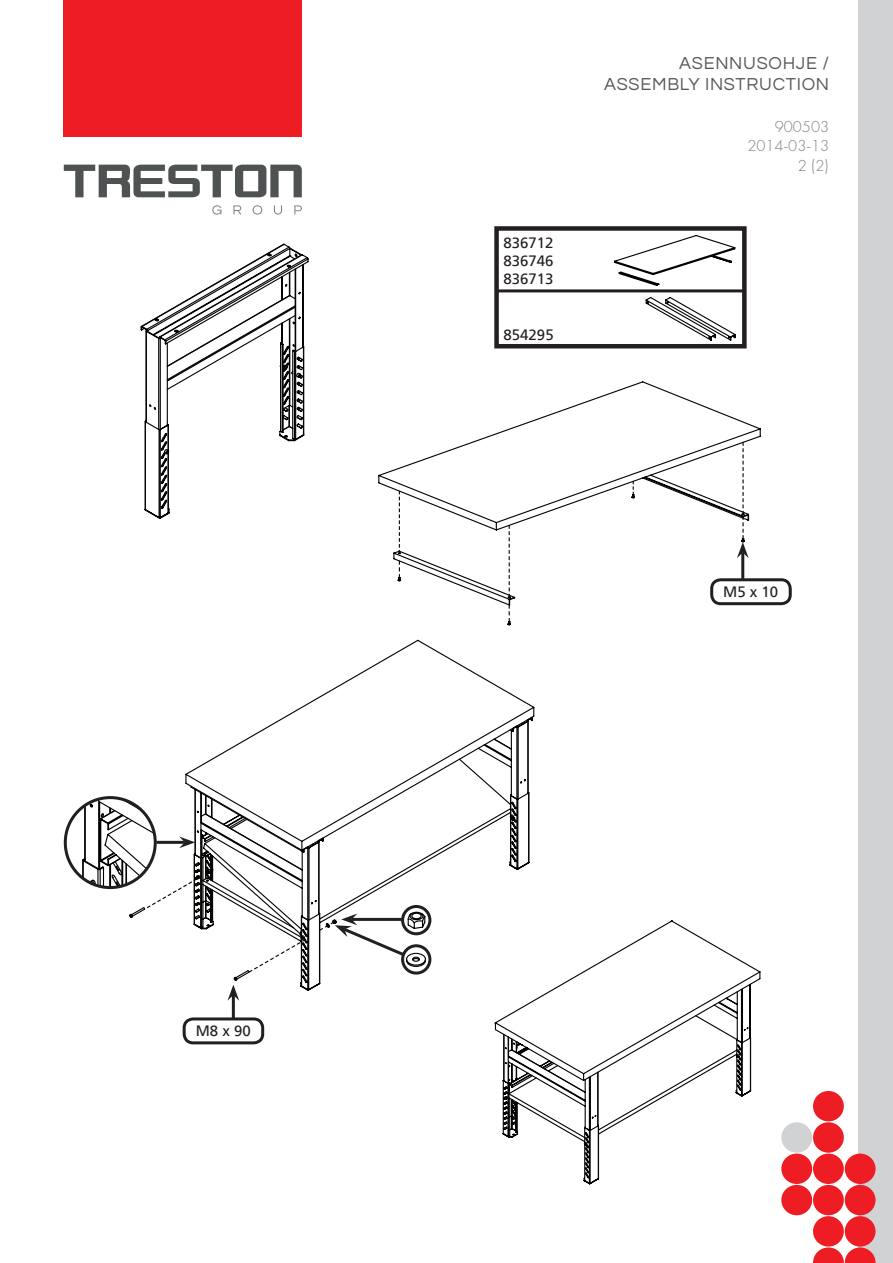
<style>
.page{position:relative;width:893px;height:1263px;background:#fff}
.page>*{position:absolute;margin:0;border:0;box-sizing:border-box;transform-origin:0 0}
.t1{font:18px/21.6px "Questrial";letter-spacing:.04em;color:#57585a;text-align:right}
.t2{font:300 16.5px/19.8px "Futura";color:#808285;text-align:right}
.t3{font:15px/18px "Frutiger LT";color:#231f20;text-align:justify}
</style>
<div class="page">
<div style="left:64px;top:0;width:238px;height:136px;background:#ee1d23"></div>
<svg style="left:64px;top:165px;width:238px;height:32px"></svg>
<svg style="left:212px;top:205px;width:9px;height:10px"></svg>
<svg style="left:233px;top:205px;width:8px;height:9px"></svg>
<svg style="left:253px;top:205px;width:9px;height:10px"></svg>
<svg style="left:274px;top:205px;width:8px;height:10px"></svg>
<svg style="left:294px;top:205px;width:8px;height:9px"></svg>
<div style="left:858px;top:0;width:35px;height:1263px;background:#d1d2d4"></div>
<svg style="left:813px;top:1247px;width:62px;height:16px"></svg>
<div style="left:813px;top:1216px;width:31px;height:30px;background:#ee1d23;border-radius:50%"></div>
<div style="left:845px;top:1216px;width:30px;height:30px;background:#ee1d23;border-radius:50%"></div>
<div style="left:813px;top:1185px;width:31px;height:30px;background:#ee1d23;border-radius:50%"></div>
<div style="left:845px;top:1185px;width:30px;height:30px;background:#ee1d23;border-radius:50%"></div>
<div style="left:813px;top:1153px;width:31px;height:31px;background:#ee1d23;border-radius:50%"></div>
<div style="left:845px;top:1153px;width:30px;height:31px;background:#ee1d23;border-radius:50%"></div>
<div style="left:813px;top:1122px;width:31px;height:31px;background:#ee1d23;border-radius:50%"></div>
<div style="left:813px;top:1091px;width:31px;height:30px;background:#ee1d23;border-radius:50%"></div>
<div style="left:781px;top:1185px;width:31px;height:30px;background:#ee1d23;border-radius:50%"></div>
<div style="left:781px;top:1153px;width:31px;height:31px;background:#ee1d23;border-radius:50%"></div>
<div style="left:781px;top:1122px;width:31px;height:31px;background:#d1d2d4;border-radius:50%"></div>
<svg style="left:140px;top:243px;width:169px;height:276px"></svg>
<svg style="left:286px;top:639px;width:249px;height:78px"></svg>
<svg style="left:185px;top:716px;width:349px;height:254px"></svg>
<svg style="left:378px;top:381px;width:384px;height:245px"></svg>
<div style="left:712px;top:580px;width:78px;height:24px;background:#fff;border-radius:9px"></div>
<div style="left:710px;top:578px;width:82px;height:27px;border:3px solid #231f20;border-radius:9px"></div>
<hr style="left:741px;top:552px;width:3px;height:27px;background:#231f20">
<svg style="left:737px;top:442px;width:12px;height:116px"></svg>
<div style="left:494px;top:226px;width:253px;height:122px;border:4px solid #231f20"></div>
<svg style="left:614px;top:235px;width:122px;height:51px"></svg>
<hr style="left:497px;top:289px;width:247px;height:3px;background:#231f20">
<svg style="left:645px;top:297px;width:91px;height:44px"></svg>
<svg style="left:493px;top:919px;width:268px;height:266px"></svg>
<div style="left:183px;top:1017px;width:81px;height:27px;border:3px solid #231f20;border-radius:9px"></div>
<hr style="left:232px;top:995px;width:3px;height:24px;background:#231f20">
<div style="left:401px;top:905px;width:30px;height:30px;border:3px solid #231f20;border-radius:50%"></div>
<div style="left:401px;top:944px;width:30px;height:30px;border:3px solid #231f20;border-radius:50%"></div>
<svg style="left:65px;top:785px;width:362px;height:216px"></svg>
<p class="t3" style="left:196px;top:1022px;width:57px">M8 x 90</p>
<p class="t3" style="left:503px;top:234px;width:52px">836712<br>836746<br>836713</p>
<p class="t3" style="left:504px;top:326px;width:52px">854295</p>
<p class="t1" style="left:604px;top:52px;width:226px">ASENNUSOHJE /<br>ASSEMBLY INSTRUCTION</p>
<p class="t2" style="left:747px;top:116px;width:83px">900503<br>2014-03-13<br>2 (2)</p>
<p class="t3" style="left:723px;top:583px;width:57px">M5 x 10</p>
</div>
